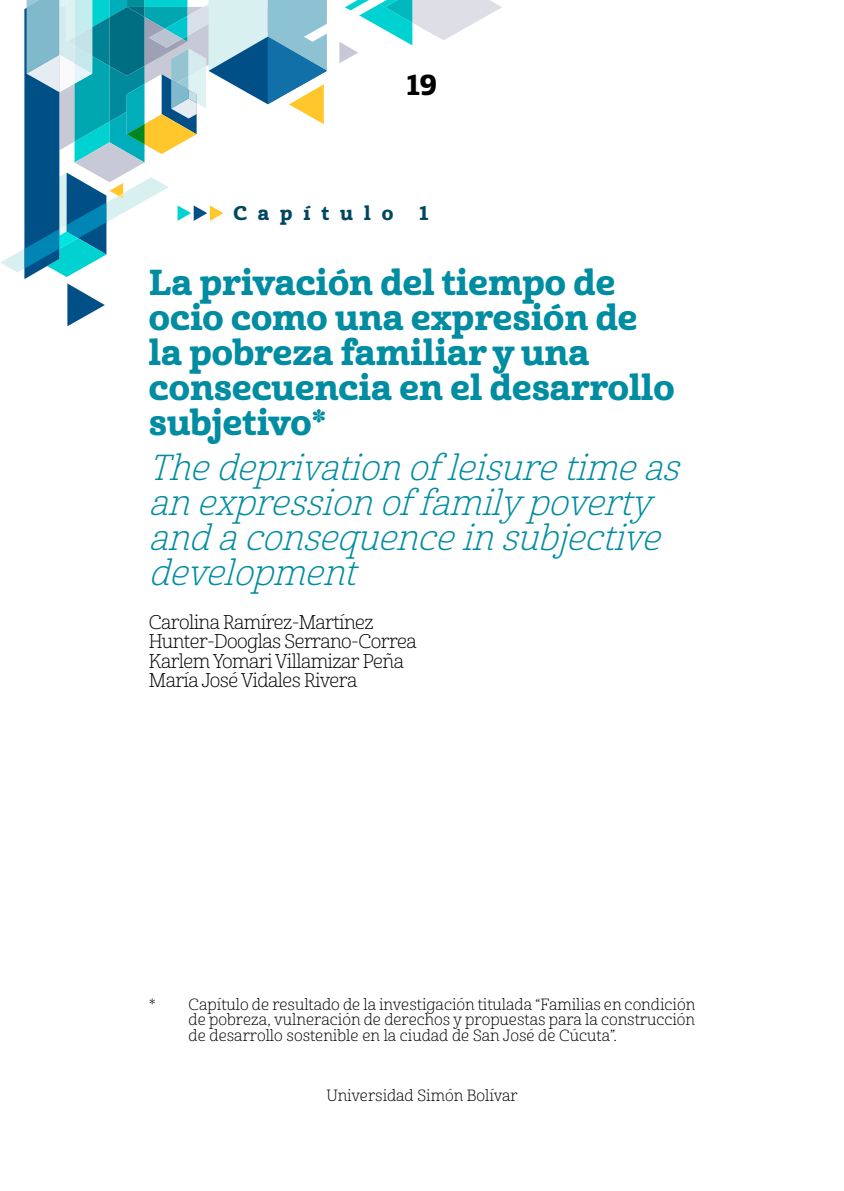
<style>
.page{position:relative;width:844px;height:1191px;background:#fff}
.page>*{position:absolute;margin:0;border:0;box-sizing:border-box;transform-origin:0 0}
.t1{font:35px/35px "Cabrito Nor Ex B";color:#008ca1}
.t2{font:italic 35px/35px "Cabrito Nor Lig";color:#008ca1}
.t3{font:28px "Cabrito Nor Ex B";color:#000}
.t4{font:19.25px/19.2px "Cabrito Nor Lig";letter-spacing:-.03em;color:#000}
.t5{font:19.25px "Cabrito Nor Ex B";letter-spacing:.57em;color:#004761}
.t6{font:15.75px/15.8px "Cabrito Nor Lig";color:#000;text-align:justify}
</style>
<div class="page">
<svg style="left:0;top:0;width:502px;height:327px"></svg>
<h2 class="t3" style="left:407px;top:67px;width:32px">19</h2>
<p class="t5" style="left:233px;top:201px;width:162px">Capítulo</p>
<p class="t5" style="left:419px;top:201px;width:10px">1</p>
<h1 class="t1" style="left:149px;top:265px;width:527px">La privación del tiempo de ocio como una expresión de la pobreza familiar y una consecuencia en el desarrollo subjetivo*</h1>
<h1 class="t2" style="left:149px;top:451px;width:542px">Thedeprivationof leisuretimeas anexpressionof familypoverty andaconsequenceinsubjective development</h1>
<p class="t4" style="left:149px;top:613px;width:269px">Carolina Ramírez-Martínez<br>Hunter-Dooglas Serrano-Correa<br>Karlem Yomari Villamizar Peña<br>María José Vidales Rivera</p>
<p class="t6" style="left:189px;top:996px;width:508px;text-indent:-40px">* Capítulo de resultado de la investigación titulada “Familias en condición de pobreza, vulneración de derechos y propuestas para la construcción de desarrollo sostenible en la ciudad de San José de Cúcuta”.</p>
<p class="t6" style="left:326px;top:1088px;width:193px">Universidad Simón Bolívar</p>
</div>
